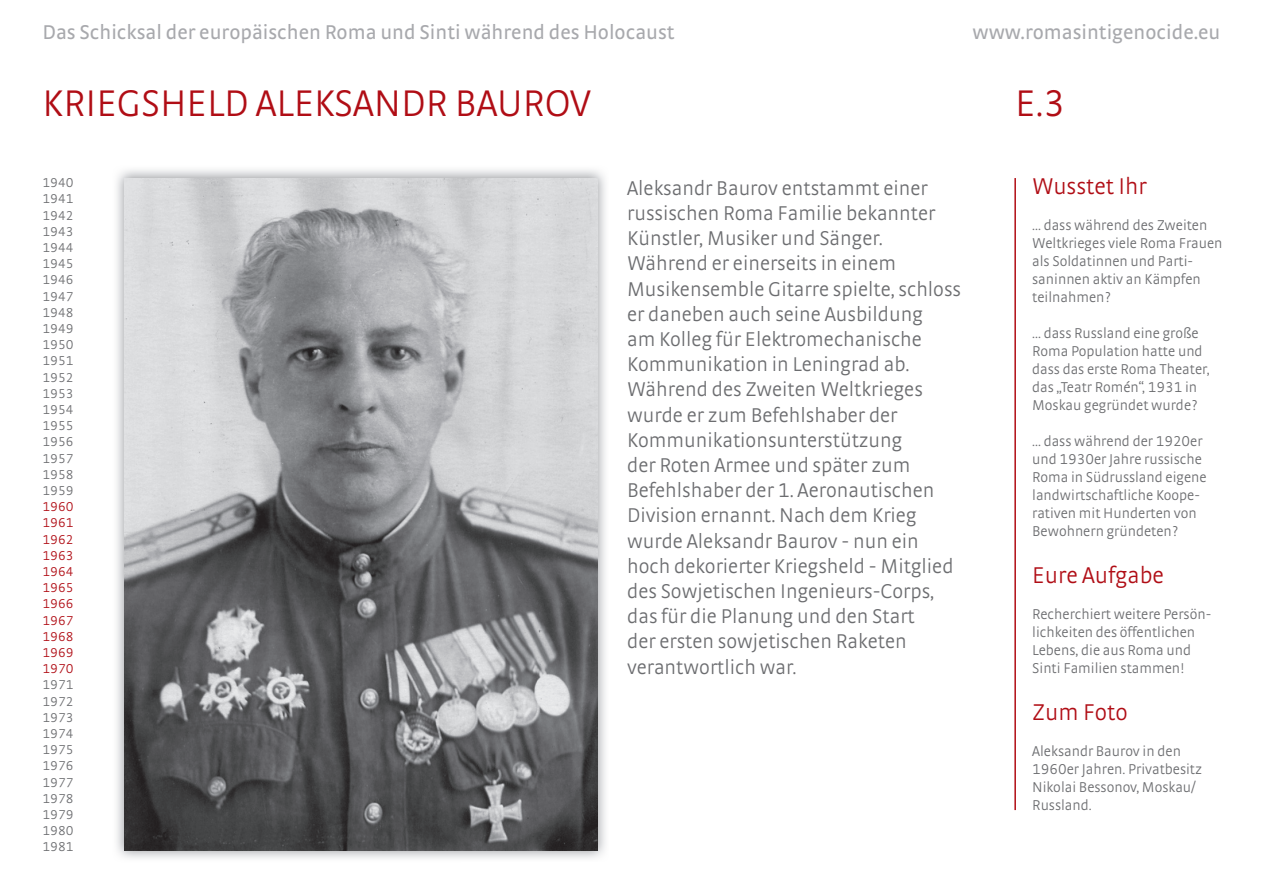
<style>
.page{position:relative;width:1263px;height:893px;background:#fff}
.page>*{position:absolute;margin:0;border:0;box-sizing:border-box;transform-origin:0 0}
.t1{font:300 39px "Strada TF";color:#b00d15}
.t2{font:300 24px "Strada TF";color:#b00d15}
.t3{font:300 21px/25.2px "Strada TF";color:#6c6d70}
.t4{font:21px "Strada TF";color:#a8a9ad}
.t5{font:300 15px/18px "Strada TF";color:#6c6d70}
.t6{font:300 13.5px/16.2px "Strada TF";color:#6c6d70;text-align:justify}
.t7{font:300 13.5px/16.2px "Strada TF";color:#b00d15;text-align:justify}
</style>
<div class="page">
<img style="left:116px;top:169px;width:490px;height:690px">
<img style="left:124px;top:178px;width:473px;height:672px">
<hr style="left:1014px;top:178px;width:2px;height:632px;background:#b00d15">
<p class="t4" style="left:43px;top:20px;width:634px">Das Schicksal der europäischen Roma und Sinti während des Holocaust</p>
<p class="t4" style="left:972px;top:20px;width:249px">www.romasintigenocide.eu</p>
<h1 class="t1" style="left:43px;top:81px;width:550px">KRIEGSHELD ALEKSANDR BAUROV</h1>
<h1 class="t1" style="left:1015px;top:81px;width:52px">E.3</h1>
<p class="t6" style="left:43px;top:175px;width:33px">1940<br>1941<br>1942<br>1943<br>1944<br>1945<br>1946<br>1947<br>1948<br>1949<br>1950<br>1951<br>1952<br>1953<br>1954<br>1955<br>1956<br>1957<br>1958<br>1959</p>
<p class="t7" style="left:43px;top:499px;width:33px">1960<br>1961<br>1962<br>1963<br>1964<br>1965<br>1966<br>1967<br>1968<br>1969<br>1970</p>
<p class="t6" style="left:43px;top:677px;width:33px">1971<br>1972<br>1973<br>1974<br>1975<br>1976<br>1977<br>1978<br>1979<br>1980<br>1981</p>
<p class="t3" style="left:627px;top:175px;width:335px">Aleksandr Baurov entstammt einer russischen Roma Familie bekannter Künstler, Musiker und Sänger.<br>Während er einerseits in einem Musikensemble Gitarre spielte, schloss er daneben auch seine Ausbildung<br>am Kolleg für Elektromechanische Kommunikation in Leningrad ab.<br>Während des Zweiten Weltkrieges wurde er zum Befehlshaber der Kommunikationsunterstützung<br>der Roten Armee und später zum Befehlshaber der 1. Aeronautischen Division ernannt. Nach dem Krieg wurde Aleksandr Baurov - nun ein hoch dekorierter Kriegsheld - Mitglied des Sowjetischen Ingenieurs-Corps, das für die Planung und den Start<br>der ersten sowjetischen Raketen verantwortlich war.</p>
<p class="t2" style="left:1032px;top:173px;width:116px">Wusstet Ihr</p>
<p class="t5" style="left:1032px;top:216px;width:192px">... dass während des Zweiten<br>Weltkrieges viele Roma Frauen als Soldatinnen und Parti&shy;saninnen aktiv an Kämpfen teilnahmen?</p>
<p class="t5" style="left:1032px;top:324px;width:179px">... dass Russland eine große<br>Roma Population hatte und dass das erste Roma Theater, das „Teatr Romén“, 1931 in<br>Moskau gegründet wurde?</p>
<p class="t5" style="left:1032px;top:432px;width:176px">... dass während der 1920er und 1930er Jahre russische<br>Roma in Südrussland eigene landwirtschaftliche Koope&shy;rativen mit Hunderten von<br>Bewohnern gründeten?</p>
<p class="t2" style="left:1032px;top:561px;width:133px">Eure Aufgabe</p>
<p class="t5" style="left:1032px;top:605px;width:181px">Recherchiert weitere Persön&shy;lichkeiten des öffentlichen<br>Lebens, die aus Roma und<br>Sinti Familien stammen!</p>
<p class="t2" style="left:1032px;top:698px;width:97px">Zum Foto</p>
<p class="t5" style="left:1032px;top:741px;width:171px">Aleksandr Baurov in den<br>1960er Jahren. Privatbesitz<br>Nikolai Bessonov, Moskau/<br>Russland.</p>
</div>
